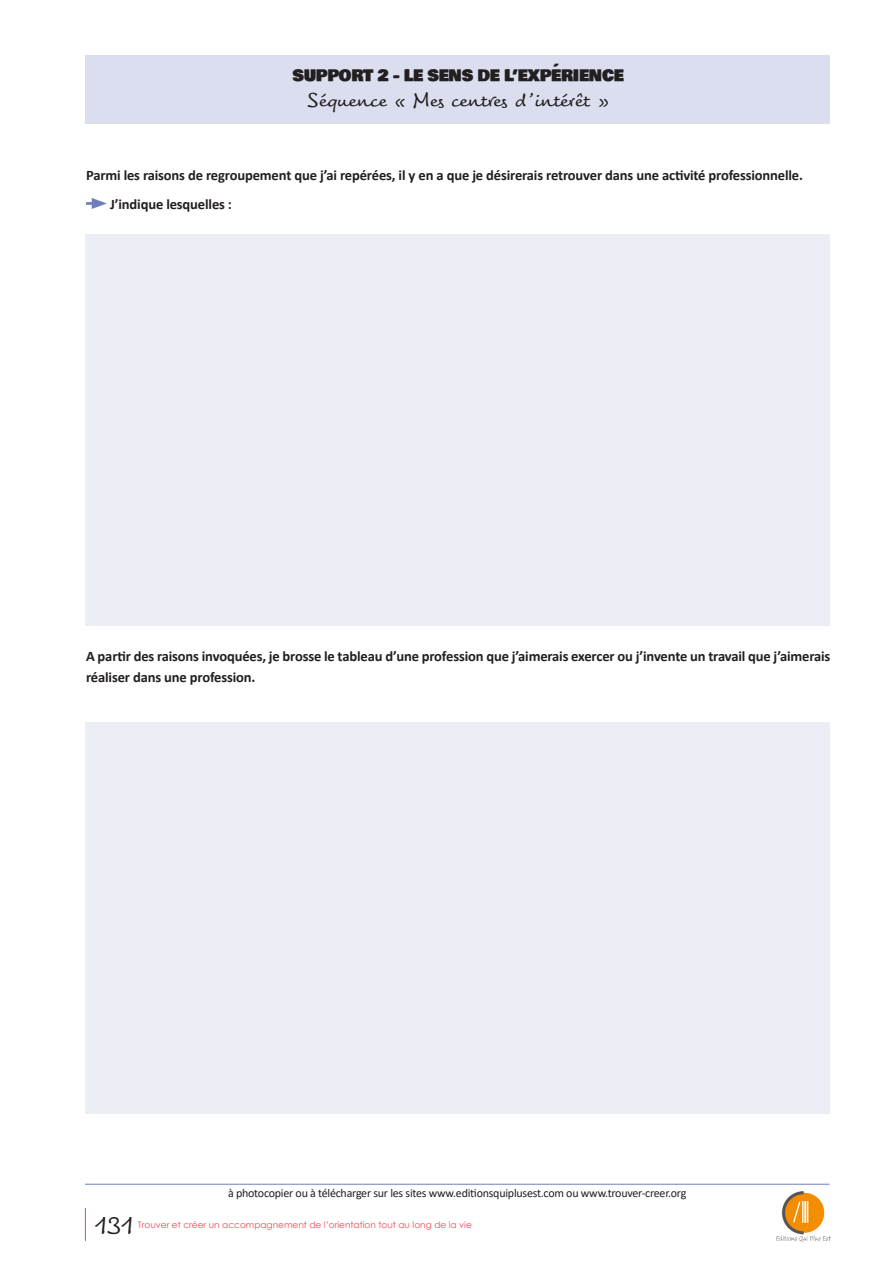
<style>
.page{position:relative;width:893px;height:1263px;background:#fff}
.page>*{position:absolute;margin:0;border:0;box-sizing:border-box;transform-origin:0 0}
.t1{font:21px "Tornac";color:#231f20}
.t2{font:18.9px "Tornac";letter-spacing:-.01em;color:#231f20}
.t3{font:15.9px "Bowlby One SC";letter-spacing:-.02em;color:#231f20}
.t4{font:700 14.55px/20.4px "Calibri";letter-spacing:-.01em;color:#231f20}
.t5{font:12px "Calibri";letter-spacing:-.02em;color:#231f20}
.t6{font:9px "Century Gothic";color:#ef4758}
</style>
<div class="page">
<hr style="left:85px;top:1208px;width:1px;height:33px;background:#ef4758">
<div style="left:85px;top:55px;width:744px;height:69px;background:#dbdeee"></div>
<svg style="left:86px;top:198px;width:21px;height:11px"></svg>
<div style="left:85px;top:235px;width:744px;height:391px;background:#eceef6"></div>
<div style="left:85px;top:722px;width:744px;height:391px;background:#eceef6"></div>
<img style="left:761px;top:1183px;width:70px;height:59px">
<hr style="left:85px;top:1184px;width:745px;height:1px;background:#6e7ebb">
<p class="t3" style="left:292px;top:64px;width:333px">SUPPORT 2 - LE SENS DE L’EXPÉRIENCE</p>
<p class="t2" style="left:307px;top:87px;width:304px">Séquence « Mes centres d’intérêt »</p>
<p class="t4" style="left:86px;top:165px;width:718px">Parmi les raisons de regroupement que j’ai repérées, il y en a que je désirerais retrouver dans une activité professionnelle.</p>
<p class="t4" style="left:110px;top:194px;width:123px">J’indique lesquelles :</p>
<p class="t4" style="left:86px;top:646px;width:746px">A partir des raisons invoquées, je brosse le tableau d’une profession que j’aimerais exercer ou j’invente un travail que j’aimerais réaliser dans une profession.</p>
<p class="t5" style="left:228px;top:1185px;width:460px">à photocopier ou à télécharger sur les sites www.editionsquiplusest.com ou www.trouver-creer.org</p>
<h1 class="t1" style="left:95px;top:1211px;width:40px">131</h1>
<p class="t6" style="left:138px;top:1218px;width:335px">Trouver et créer un accompagnement de l’orientation tout au long de la vie</p>
</div>
